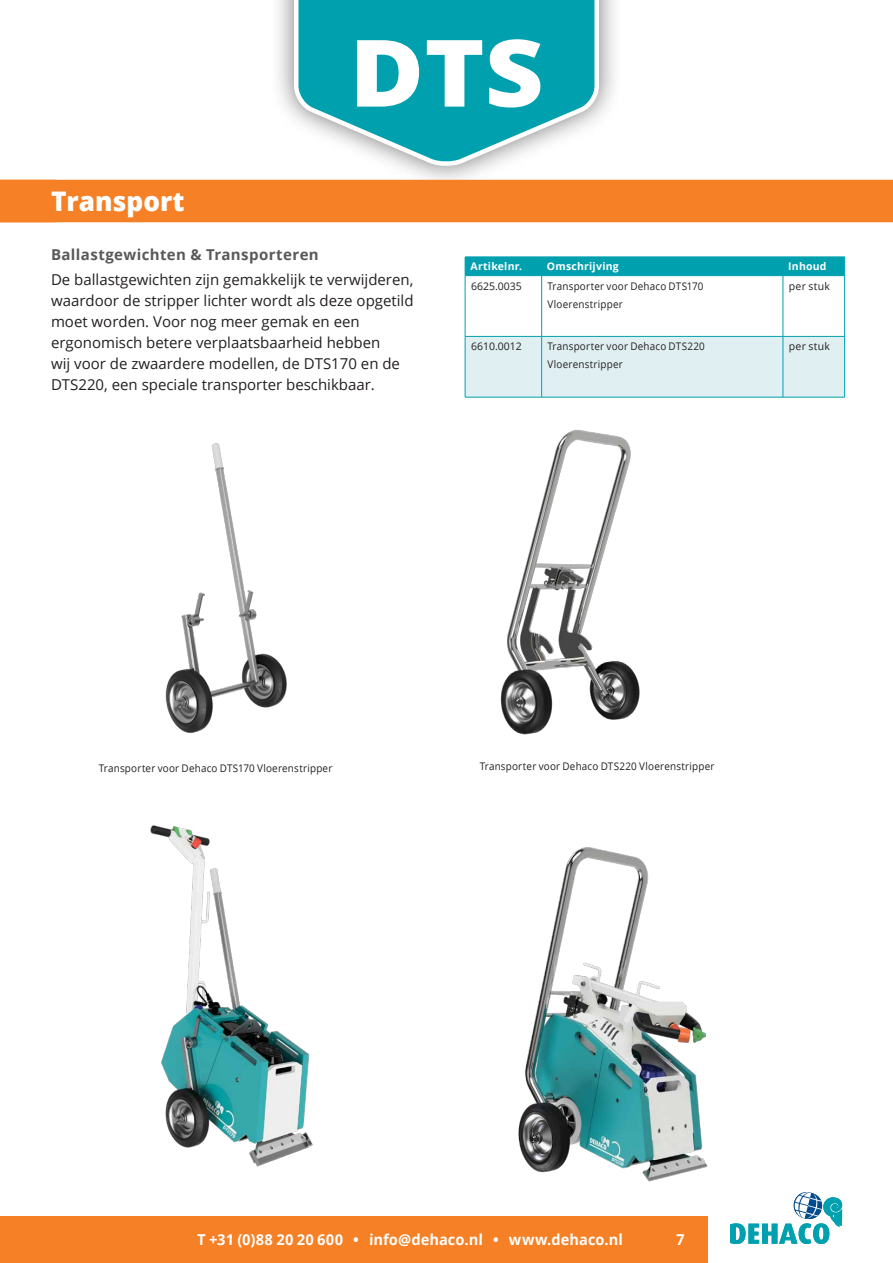
<style>
.page{position:relative;width:893px;height:1263px;background:#fff}
.page>*{position:absolute;margin:0;border:0;box-sizing:border-box;transform-origin:0 0}
.t1{font:800 93px "Open Sans";color:#fff;scale:1.1 1}
.t2{font:800 27px "Open Sans";color:#fff}
.t3{font:15px/21px "Open Sans";color:#231f20}
.t4{font:700 15px "Open Sans";letter-spacing:.005em;color:#fff}
.t5{font:700 15px "Open Sans";letter-spacing:.025em;color:#58595b}
.t6{font:10.5px/18px "Open Sans";letter-spacing:.02em;color:#231f20;scale:.94 1}
.t7{font:700 10.5px "Open Sans";letter-spacing:.02em;color:#fff}
.t8{font:10.5px "Open Sans";color:#231f20}
.t9{font:10.5px "Open Sans";letter-spacing:.02em;color:#231f20}
</style>
<div class="page">
<div style="left:270px;top:0;width:353px;height:189px;background:#231f20;opacity:.6"></div>
<svg style="left:292px;top:0;width:309px;height:170px"></svg>
<svg style="left:730px;top:1192px;width:112px;height:52px"></svg>
<div style="left:0;top:1216px;width:708px;height:47px;background:#f58025"></div>
<div style="left:0;top:180px;width:893px;height:42px;background:#f58025"></div>
<div style="left:466px;top:337px;width:378px;height:60px;background:#e0f0f2"></div>
<hr style="left:465px;top:276px;width:1px;height:60px;background:#00a0af">
<hr style="left:541px;top:276px;width:1px;height:60px;background:#00a0af">
<hr style="left:783px;top:276px;width:1px;height:60px;background:#00a0af">
<hr style="left:844px;top:276px;width:1px;height:60px;background:#00a0af">
<hr style="left:465px;top:336px;width:77px;height:1px;background:#00a0af">
<hr style="left:465px;top:337px;width:1px;height:60px;background:#00a0af">
<hr style="left:542px;top:336px;width:241px;height:1px;background:#00a0af">
<hr style="left:541px;top:337px;width:1px;height:60px;background:#00a0af">
<hr style="left:783px;top:336px;width:62px;height:1px;background:#00a0af">
<hr style="left:783px;top:337px;width:1px;height:60px;background:#00a0af">
<hr style="left:844px;top:337px;width:1px;height:60px;background:#00a0af">
<hr style="left:465px;top:397px;width:77px;height:1px;background:#00a0af">
<hr style="left:542px;top:397px;width:241px;height:1px;background:#00a0af">
<hr style="left:783px;top:397px;width:62px;height:1px;background:#00a0af">
<div style="left:465px;top:257px;width:380px;height:19px;background:#00a0af"></div>
<img style="left:518px;top:847px;width:247px;height:350px">
<img style="left:150px;top:825px;width:163px;height:342px">
<img style="left:500px;top:429px;width:140px;height:306px">
<img style="left:165px;top:443px;width:122px;height:290px">
<h2 class="t2" style="left:51px;top:181px;width:135px">Transport</h2>
<h1 class="t1" style="left:349px;top:2px;width:178px">DTS</h1>
<p class="t5" style="left:51px;top:244px;width:269px">Ballastgewichten &amp; Transporteren</p>
<p class="t3" style="left:51px;top:269px;width:364px">De ballastgewichten zijn gemakkelijk te verwijderen, waardoor de stripper lichter wordt als deze opgetild moet worden. Voor nog meer gemak en een ergonomisch betere verplaatsbaarheid hebben<br>wij voor de zwaardere modellen, de DTS170 en de DTS220, een speciale transporter beschikbaar.</p>
<p class="t7" style="left:470px;top:259px;width:53px">Artikelnr.</p>
<p class="t7" style="left:547px;top:259px;width:73px">Omschrijving</p>
<p class="t7" style="left:788px;top:259px;width:40px">Inhoud</p>
<p class="t8" style="left:471px;top:279px;width:52px">6625.0035</p>
<p class="t6" style="left:548px;top:277px;width:167px">Transporter voor Dehaco DTS170<br>Vloerenstripper</p>
<p class="t9" style="left:789px;top:279px;width:43px">per stuk</p>
<p class="t8" style="left:471px;top:339px;width:52px">6610.0012</p>
<p class="t6" style="left:548px;top:337px;width:169px">Transporter voor Dehaco DTS220<br>Vloerenstripper</p>
<p class="t9" style="left:789px;top:339px;width:43px">per stuk</p>
<p class="t6" style="left:99px;top:759px;width:250px">Transporter voor Dehaco DTS170 Vloerenstripper</p>
<p class="t6" style="left:480px;top:757px;width:251px">Transporter voor Dehaco DTS220 Vloerenstripper</p>
<p class="t4" style="left:197px;top:1229px;width:427px">T +31 (0)88 20 20 600 • info@dehaco.nl • www.dehaco.nl</p>
<p class="t4" style="left:676px;top:1229px;width:10px">7</p>
</div>
